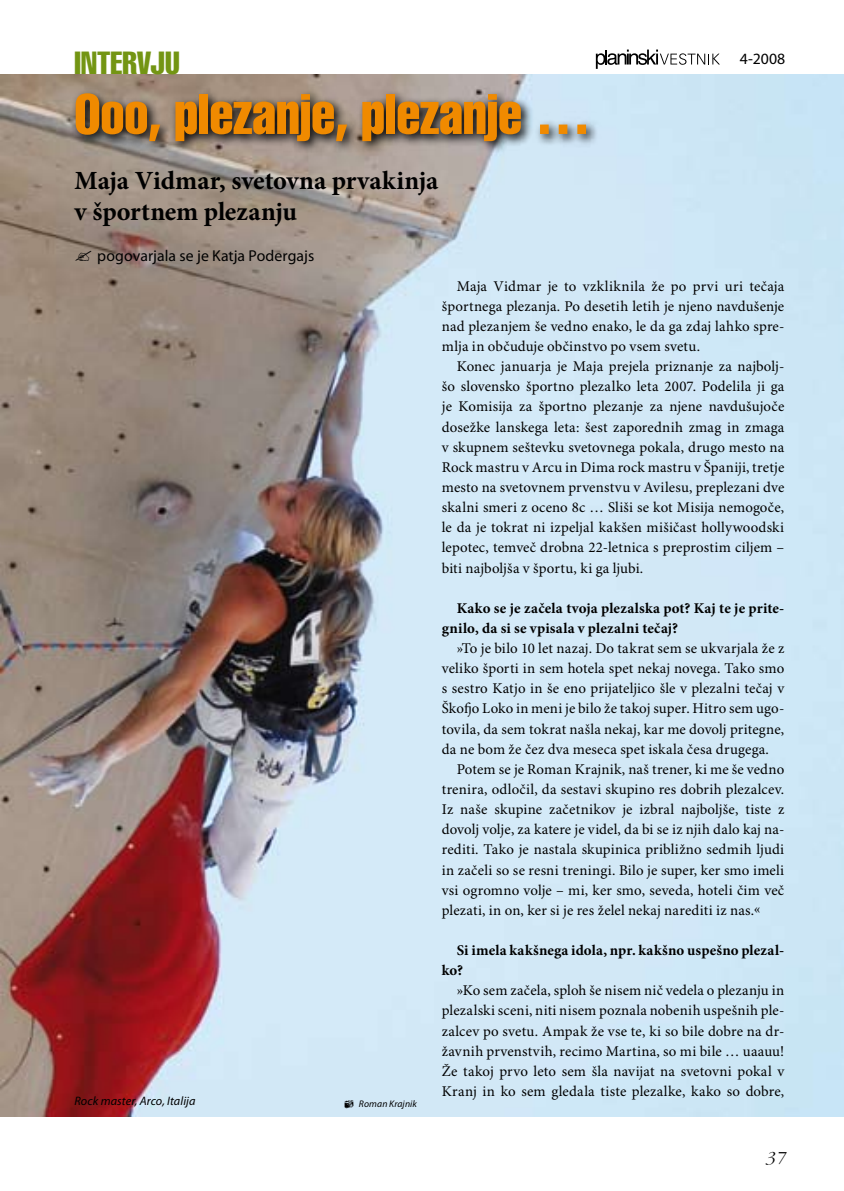
<style>
.page{position:relative;width:844px;height:1191px;background:#fff}
.page>*{position:absolute;margin:0;border:0;box-sizing:border-box;transform-origin:0 0}
.t1{font:extra-condensed 56px "SS Helvetica";color:#f08a00}
.t2{font:extra-condensed 31.5px "SS Helvetica";letter-spacing:.005em;color:#739513}
.t3{font:700 26.25px/31.5px "Minion Pro";letter-spacing:-.005em;color:#000}
.t4{font:italic 300 17.5px "SS Garamond";color:#000}
.t5{font:15.75px "Myriad Pro";color:#000}
.t6{font:14.88px/20.1px "Minion Pro";letter-spacing:.015em;color:#000;text-align:justify}
.t7{font:700 14.88px/20.1px "Minion Pro";letter-spacing:.01em;color:#000}
.t8{font:italic 12.25px "Myriad Pro";letter-spacing:.01em;color:#000}
.t9{font:italic 9.62px "Myriad Pro";letter-spacing:.015em;color:#000}
</style>
<div class="page">
<svg style="left:595px;top:50px;width:124px;height:19px"></svg>
<img style="left:0;top:74px;width:843px;height:1042px">
<svg style="left:70px;top:87px;width:743px;height:259px;background:#aeb3b6"></svg>
<svg style="left:344px;top:1100px;width:9px;height:8px"></svg>
<svg style="left:75px;top:250px;width:16px;height:11px"></svg>
<h2 class="t2" style="left:74px;top:43px;width:107px">INTERVJU</h2>
<h1 class="t1" style="left:74px;top:78px;width:518px">Ooo, plezanje, plezanje …</h1>
<h3 class="t3" style="left:74px;top:164px;width:365px">Maja Vidmar, svetovna prvakinja v športnem plezanju</h3>
<p class="t5" style="left:97px;top:246px;width:218px">pogovarjala se je Katja Podergajs</p>
<p class="t5" style="left:739px;top:49px;width:47px">4-2008</p>
<p class="t8" style="left:74px;top:1093px;width:123px">Rock master, Arco, Italija</p>
<p class="t9" style="left:359px;top:1097px;width:60px">Roman Krajnik</p>
<p class="t6" style="left:442px;top:276px;width:344px;text-indent:15px">Maja Vidmar je to vzkliknila že po prvi uri tečaja športnega plezanja. Po desetih letih je njeno navdušenje nad plezanjem še vedno enako, le da ga zdaj lahko spre&shy;mlja in občuduje občinstvo po vsem svetu.</p>
<p class="t6" style="left:441px;top:357px;width:344px;text-indent:15px">Konec januarja je Maja prejela priznanje za najbolj&shy;šo slovensko športno plezalko leta 2007. Podelila ji ga je Komisija za športno plezanje za njene navdušujoče dosežke lanskega leta: šest zaporednih zmag in zmaga v skupnem seštevku svetovnega pokala, drugo mesto na Rock mastru v Arcu in Dima rock mastru v Španiji, tretje mesto na svetovnem prvenstvu v Avilesu, preplezani dve skalni smeri z oceno 8c … Sliši se kot Misija nemogoče, le da je tokrat ni izpeljal kakšen mišičast hollywoodski lepotec, temveč drobna 22-letnica s preprostim ciljem – biti najboljša v športu, ki ga ljubi.</p>
<p class="t7" style="left:441px;top:598px;width:344px;text-indent:15px">Kako se je začela tvoja plezalska pot? Kaj te je prite&shy;gnilo, da si se vpisala v plezalni tečaj?</p>
<p class="t6" style="left:441px;top:639px;width:344px;text-indent:15px">»To je bilo 10 let nazaj. Do takrat sem se ukvarjala že z veliko športi in sem hotela spet nekaj novega. Tako smo s sestro Katjo in še eno prijateljico šle v plezalni tečaj v Škofjo Loko in meni je bilo že takoj super. Hitro sem ugo&shy;tovila, da sem tokrat našla nekaj, kar me dovolj pritegne, da ne bom že čez dva meseca spet iskala česa drugega.</p>
<p class="t6" style="left:441px;top:759px;width:344px;text-indent:15px">Potem se je Roman Krajnik, naš trener, ki me še vedno trenira, odločil, da sestavi skupino res dobrih plezalcev.<br>Iz naše skupine začetnikov je izbral najboljše, tiste z dovolj volje, za katere je videl, da bi se iz njih dalo kaj na&shy;rediti. Tako je nastala skupinica približno sedmih ljudi in začeli so se resni treningi. Bilo je super, ker smo imeli vsi ogromno volje – mi, ker smo, seveda, hoteli čim več plezati, in on, ker si je res želel nekaj narediti iz nas.«</p>
<p class="t7" style="left:441px;top:940px;width:344px;text-indent:15px">Si imela kakšnega idola, npr. kakšno uspešno plezal&shy;ko?</p>
<p class="t6" style="left:441px;top:981px;width:344px;text-indent:15px">»Ko sem začela, sploh še nisem nič vedela o plezanju in plezalski sceni, niti nisem poznala nobenih uspešnih ple&shy;zalcev po svetu. Ampak že vse te, ki so bile dobre na dr&shy;žavnih prvenstvih, recimo Martina, so mi bile … uaauu!<br>Že takoj prvo leto sem šla navijat na svetovni pokal v Kranj in ko sem gledala tiste plezalke, kako so dobre,</p>
<p class="t4" style="left:765px;top:1147px;width:21px">37</p>
</div>
